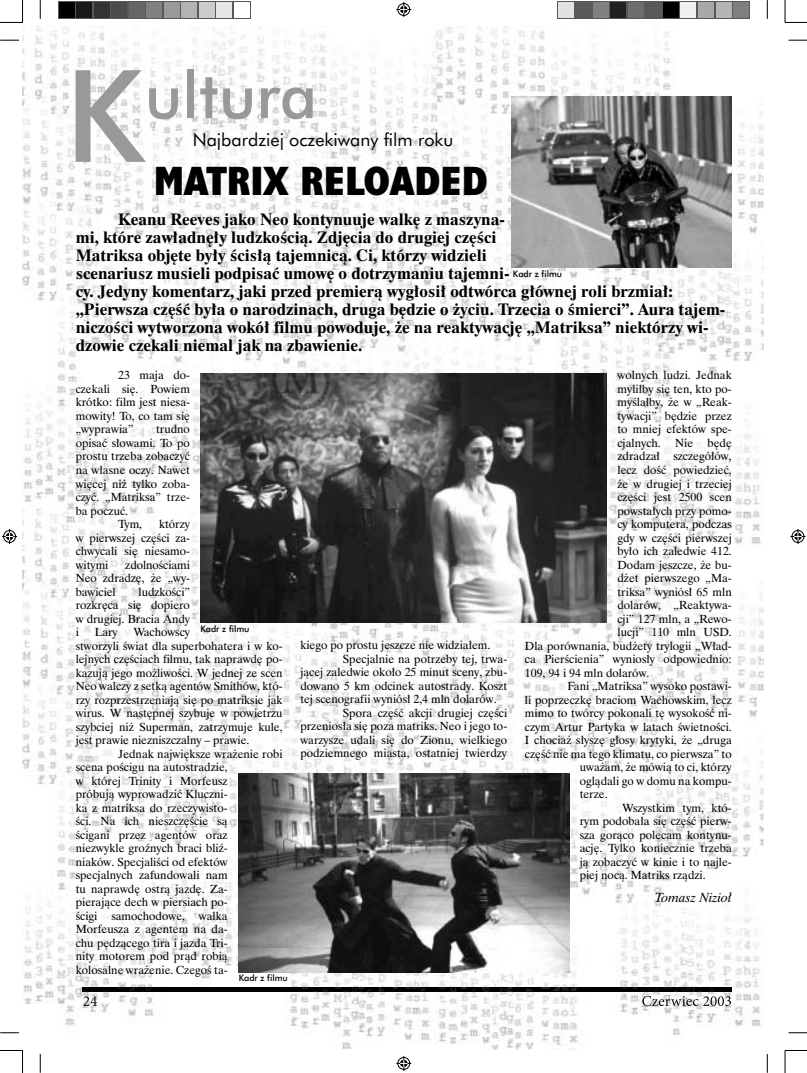
<style>
.page{position:relative;width:807px;height:1073px;background:#fff}
.page>*{position:absolute;margin:0;border:0;box-sizing:border-box;transform-origin:0 0}
.t1{font:62.5px "Futura Md PL";color:#999}
.t2{font:37.5px "Humanst 521 X Bd Cn PL";color:#000}
.t3{font:17.5px "Futura Bk PL";color:#000}
.t4{font:700 15px/18px "Dutch 801 Rm PL";color:#000}
.t5{font:italic 12.5px "Dutch 801 Rm PL";color:#000}
.t6{font:11.25px/13.5px "Dutch 801 Rm PL";color:#000;text-align:justify}
.t7{font:8.75px "Futura Md PL";color:#000}
.s1{font-size:125px}
</style>
<div class="page">
<img style="left:22px;top:26px;width:741px;height:1023px">
<img style="left:83px;top:987px;width:648px;height:5px">
<img style="left:83px;top:996px;width:14px;height:9px">
<img style="left:723px;top:995px;width:7px;height:11px">
<img style="left:642px;top:995px;width:81px;height:11px">
<img style="left:238px;top:774px;width:331px;height:198px">
<img style="left:511px;top:97px;width:220px;height:170px">
<img style="left:201px;top:373px;width:405px;height:250px">
<svg style="left:0;top:40px;width:19px;height:1px"></svg>
<svg style="left:788px;top:40px;width:18px;height:1px"></svg>
<svg style="left:0;top:1032px;width:19px;height:1px"></svg>
<svg style="left:788px;top:1032px;width:18px;height:1px"></svg>
<svg style="left:40px;top:0;width:1px;height:19px"></svg>
<svg style="left:40px;top:1054px;width:1px;height:18px"></svg>
<svg style="left:766px;top:0;width:1px;height:19px"></svg>
<svg style="left:766px;top:1054px;width:1px;height:18px"></svg>
<svg style="left:0;top:0;width:23px;height:23px"></svg>
<svg style="left:0;top:1050px;width:23px;height:22px"></svg>
<svg style="left:784px;top:0;width:22px;height:23px"></svg>
<svg style="left:784px;top:1050px;width:22px;height:22px"></svg>
<svg style="left:396px;top:2px;width:16px;height:15px"></svg>
<svg style="left:396px;top:1055px;width:16px;height:16px"></svg>
<svg style="left:2px;top:529px;width:16px;height:15px"></svg>
<svg style="left:790px;top:529px;width:16px;height:15px"></svg>
<svg style="left:58px;top:1px;width:192px;height:17px"></svg>
<div style="left:59px;top:2px;width:15px;height:15px;background:#000"></div>
<div style="left:76px;top:2px;width:15px;height:15px;background:#191919"></div>
<div style="left:94px;top:2px;width:15px;height:15px;background:#333"></div>
<div style="left:111px;top:2px;width:15px;height:15px;background:#4c4c4c"></div>
<div style="left:129px;top:2px;width:15px;height:15px;background:#666"></div>
<div style="left:146px;top:2px;width:15px;height:15px;background:#808080"></div>
<div style="left:164px;top:2px;width:15px;height:15px;background:#999"></div>
<div style="left:181px;top:2px;width:15px;height:15px;background:#b3b3b3"></div>
<div style="left:199px;top:2px;width:15px;height:15px;background:#ccc"></div>
<div style="left:216px;top:2px;width:15px;height:15px;background:#e6e6e6"></div>
<div style="left:234px;top:2px;width:15px;height:15px;background:#fff"></div>
<svg style="left:557px;top:1px;width:192px;height:17px"></svg>
<div style="left:558px;top:2px;width:15px;height:15px;background:#e2e2e2"></div>
<div style="left:575px;top:2px;width:15px;height:15px;background:#5a5a5a"></div>
<div style="left:593px;top:2px;width:15px;height:15px;background:#818181"></div>
<div style="left:610px;top:2px;width:15px;height:15px;background:#212121"></div>
<div style="left:628px;top:2px;width:15px;height:15px;background:#6d6d6d"></div>
<div style="left:645px;top:2px;width:15px;height:15px;background:#595959"></div>
<div style="left:663px;top:2px;width:15px;height:15px;background:#000"></div>
<div style="left:680px;top:2px;width:15px;height:15px;background:#efefef"></div>
<div style="left:698px;top:2px;width:15px;height:15px;background:#a8a8a8"></div>
<div style="left:715px;top:2px;width:15px;height:15px;background:#b5b5b5"></div>
<div style="left:733px;top:2px;width:15px;height:15px;background:#7f7f7f"></div>
<h1 class="t1" style="left:65px;top:71px;width:253px"><span class="s1">K</span>ultura</h1>
<h3 class="t3" style="left:193px;top:131px;width:262px">Najbardziej oczekiwany film roku</h3>
<h2 class="t2" style="left:154px;top:168px;width:335px">MATRIX RELOADED</h2>
<p class="t4" style="left:76px;top:212px;width:651px;text-indent:43px">Keanu Reeves jako Neo kontynuuje walkę z maszyna-<br>mi, które zawładnęły ludzkością. Zdjęcia do drugiej części<br>Matriksa objęte były ścisłą tajemnicą. Ci, którzy widzieli<br>scenariusz musieli podpisać umowę o dotrzymaniu tajemni-<br>cy. Jedyny komentarz, jaki przed premierą wygłosił odtwórca głównej roli brzmiał: „Pierwsza część była o narodzinach, druga będzie o życiu. Trzecia o śmierci”. Aura tajem&shy;niczości wytworzona wokół filmu powoduje, że na reaktywację „Matriksa” niektórzy wi&shy;dzowie czekali niemal jak na zbawienie.</p>
<p class="t7" style="left:512px;top:271px;width:51px">Kadr z filmu</p>
<p class="t6" style="left:76px;top:370px;width:116px;text-indent:43px">23 maja do&shy;czekali się. Powiem krótko: film jest niesa&shy;mowity! To, co tam się „wyprawia”</p>
<p class="t6" style="left:156px;top:424px;width:35px">trudno</p>
<p class="t6" style="left:76px;top:437px;width:116px">opisać słowami. To po</p>
<p class="t6" style="left:76px;top:451px;width:116px">prostu trzeba zobaczyć</p>
<p class="t6" style="left:76px;top:464px;width:116px">na własne oczy. Nawet</p>
<p class="t6" style="left:76px;top:478px;width:116px">więcej niż tylko zoba-</p>
<p class="t6" style="left:76px;top:491px;width:116px">czyć. „Matriksa” trze-</p>
<p class="t6" style="left:76px;top:505px;width:54px">ba poczuć.</p>
<p class="t6" style="left:118px;top:518px;width:25px">Tym,</p>
<p class="t6" style="left:76px;top:518px;width:116px;text-indent:83px">którzy w pierwszej części za&shy;chwycali się niesamo&shy;witymi</p>
<p class="t6" style="left:76px;top:559px;width:116px;text-indent:50px">zdolnościami Neo zdradzę, że „wy&shy;bawiciel</p>
<p class="t6" style="left:76px;top:586px;width:116px;text-indent:63px">ludzkości” rozkręca się dopiero w drugiej. Bracia Andy i</p>
<p class="t7" style="left:200px;top:625px;width:51px">Kadr z filmu</p>
<p class="t6" style="left:76px;top:626px;width:208px;text-align:left;text-indent:58px">Wachowscy<br>stworzyli świat dla superbohatera i w ko&shy;lejnych częściach filmu, tak naprawdę po&shy;kazują jego możliwości. W jednej ze scen Neo walczy z setką agentów Smithów, któ&shy;rzy rozprzestrzeniają się po matriksie jak wirus. W następnej szybuje w powietrzu szybciej niż Superman, zatrzymuje kule, jest prawie niezniszczalny – prawie.</p>
<p class="t6" style="left:76px;top:748px;width:208px;text-align:left;text-indent:43px">Jednak największe wrażenie robi scena pościgu na autostradzie,<br>w której Trinity i Morfeusz<br>próbują wyprowadzić Kluczni-<br>ka z matriksa do rzeczywisto-<br>ści. Na ich nieszczęście są<br>ścigani przez agentów oraz<br>niezwykle groźnych braci bliź-<br>niaków. Specjaliści od efektów specjalnych zafundowali nam<br>tu naprawdę ostrą jazdę. Za-<br>pierające dech w piersiach po-<br>ścigi samochodowe, walka<br>Morfeusza z agentem na da-<br>chu pędzącego tira i jazda Tri-<br>nity motorem pod prąd robią<br>kolosalne wrażenie. Czegoś ta-</p>
<p class="t6" style="left:95px;top:626px;width:25px">Lary</p>
<p class="t7" style="left:238px;top:974px;width:51px">Kadr z filmu</p>
<p class="t6" style="left:300px;top:639px;width:192px">kiego po prostu jeszcze nie widziałem.</p>
<p class="t6" style="left:343px;top:653px;width:166px">Specjalnie na potrzeby tej, trwa-</p>
<p class="t6" style="left:300px;top:666px;width:208px">jącej zaledwie około 25 minut sceny, zbu-</p>
<p class="t6" style="left:300px;top:680px;width:208px">dowano 5 km odcinek autostrady. Koszt</p>
<p class="t6" style="left:300px;top:693px;width:198px">tej scenografii wyniósł 2,4 mln dolarów.</p>
<p class="t6" style="left:343px;top:707px;width:166px">Spora część akcji drugiej części</p>
<p class="t6" style="left:300px;top:720px;width:208px">przeniosła się poza matriks. Neo i jego to-</p>
<p class="t6" style="left:300px;top:734px;width:208px">warzysze udali się do Zionu, wielkiego</p>
<p class="t6" style="left:300px;top:747px;width:208px">podziemnego miasta, ostatniej twierdzy</p>
<p class="t6" style="left:617px;top:370px;width:116px">wolnych ludzi. Jednak myliłby się ten, kto po&shy;myślałby, że w „Reak&shy;tywacji” będzie przez to mniej efektów spe&shy;cjalnych.</p>
<p class="t6" style="left:675px;top:437px;width:20px">Nie</p>
<p class="t6" style="left:707px;top:437px;width:26px">będę</p>
<p class="t6" style="left:617px;top:451px;width:116px">zdradzał szczegółów,</p>
<p class="t6" style="left:617px;top:464px;width:116px">lecz dość powiedzieć,</p>
<p class="t6" style="left:617px;top:478px;width:116px">że w drugiej i trzeciej</p>
<p class="t6" style="left:617px;top:491px;width:116px">części jest 2500 scen</p>
<p class="t6" style="left:617px;top:505px;width:116px">powstałych przy pomo-</p>
<p class="t6" style="left:617px;top:518px;width:116px">cy komputera, podczas</p>
<p class="t6" style="left:617px;top:532px;width:116px">gdy w części pierwszej</p>
<p class="t6" style="left:617px;top:545px;width:116px">było ich zaledwie 412.</p>
<p class="t6" style="left:617px;top:559px;width:116px">Dodam jeszcze, że bu-</p>
<p class="t6" style="left:617px;top:572px;width:116px">dżet pierwszego „Ma-</p>
<p class="t6" style="left:617px;top:586px;width:116px">triksa” wyniósł 65 mln</p>
<p class="t6" style="left:617px;top:599px;width:116px">dolarów, „Reaktywa-</p>
<p class="t6" style="left:617px;top:613px;width:116px">cji” 127 mln, a „Rewo-</p>
<p class="t6" style="left:617px;top:626px;width:116px">lucji” 110 mln USD.</p>
<p class="t6" style="left:524px;top:640px;width:208px">Dla porównania, budżety trylogii „Wład-</p>
<p class="t6" style="left:524px;top:653px;width:208px">ca Pierścienia” wyniosły odpowiednio:</p>
<p class="t6" style="left:524px;top:667px;width:126px">109, 94 i 94 mln dolarów.</p>
<p class="t6" style="left:567px;top:680px;width:166px">Fani „Matriksa” wysoko postawi-</p>
<p class="t6" style="left:524px;top:694px;width:208px">li poprzeczkę braciom Wachowskim, lecz</p>
<p class="t6" style="left:524px;top:707px;width:208px">mimo to twórcy pokonali tę wysokość ni-</p>
<p class="t6" style="left:524px;top:721px;width:208px">czym Artur Partyka w latach świetności.</p>
<p class="t6" style="left:524px;top:734px;width:208px">I chociaż słyszę głosy krytyki, że „druga</p>
<p class="t6" style="left:524px;top:748px;width:208px">część nie ma tego klimatu, co pierwsza” to</p>
<p class="t6" style="left:579px;top:761px;width:154px">uważam, że mówią to ci, którzy</p>
<p class="t6" style="left:579px;top:775px;width:154px">oglądali go w domu na kompu-</p>
<p class="t6" style="left:579px;top:788px;width:29px">terze.</p>
<p class="t6" style="left:622px;top:802px;width:111px">Wszystkim tym, któ-</p>
<p class="t6" style="left:579px;top:815px;width:154px">rym podobała się część pierw-</p>
<p class="t6" style="left:579px;top:829px;width:154px">sza gorąco polecam kontynu-</p>
<p class="t6" style="left:579px;top:842px;width:154px">ację. Tylko koniecznie trzeba</p>
<p class="t6" style="left:579px;top:856px;width:154px">ją zobaczyć w kinie i to najle-</p>
<p class="t6" style="left:579px;top:869px;width:127px">piej nocą. Matriks rządzi.</p>
<p class="t5" style="left:654px;top:892px;width:79px">Tomasz Nizioł</p>
</div>
